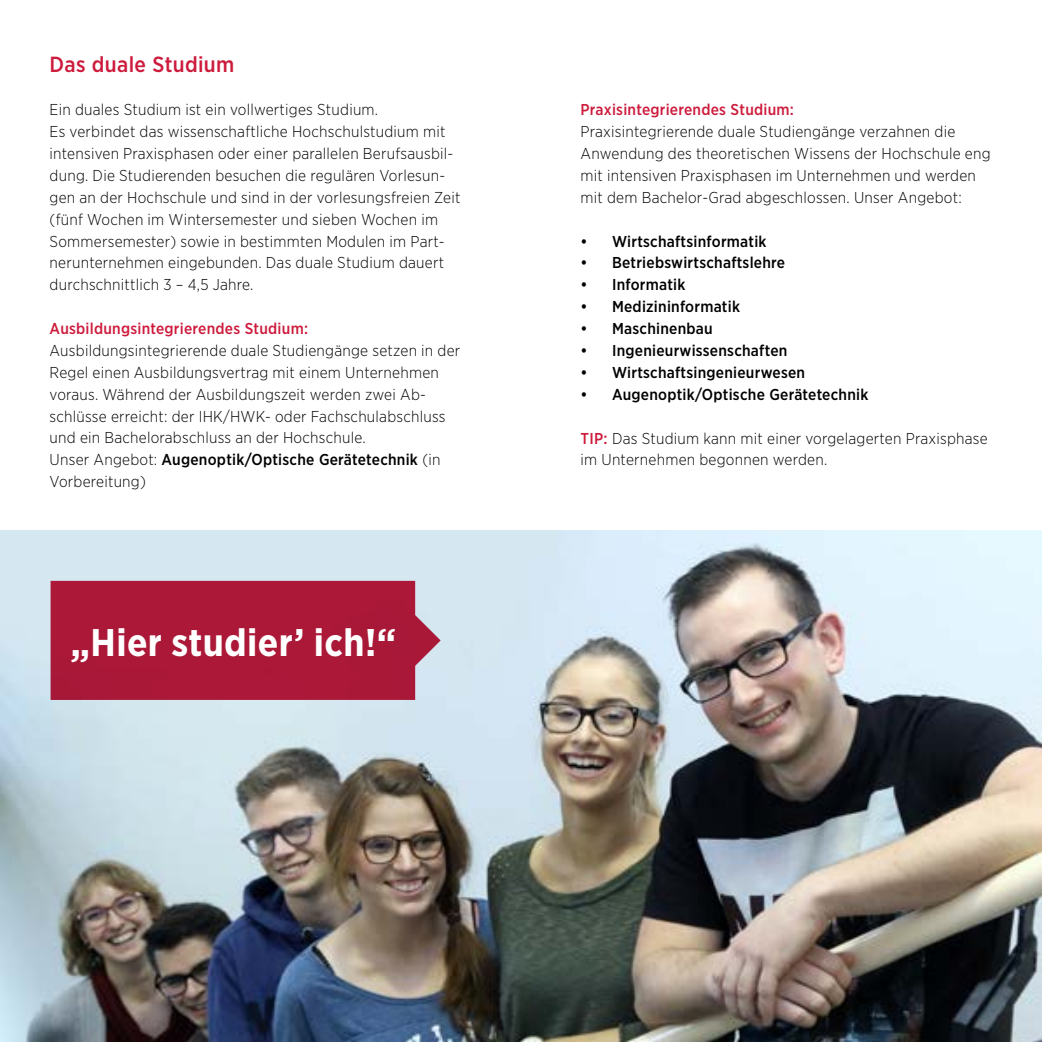
<style>
.page{position:relative;width:1042px;height:1042px;background:#fff}
.page>*{position:absolute;margin:0;border:0;box-sizing:border-box;transform-origin:0 0}
.t1{font:700 38.5px "Gotham Narrow";letter-spacing:.01em;color:#fff}
.t2{font:500 21.88px "Gotham Narrow";letter-spacing:.015em;color:#cd1b3c}
.t3{font:300 15.75px/21.9px "Gotham Narrow";letter-spacing:.015em;color:#000}
.t4{font:500 15.75px "Gotham Narrow";letter-spacing:.015em;color:#000}
.t5{font:500 15.75px "Gotham Narrow";letter-spacing:.015em;color:#cd1b3c}
.s1{font-weight:500}
.s2{font-weight:500;color:#cd1b3c}
</style>
<div class="page">
<img style="left:0;top:531px;width:1042px;height:511px">
<div style="left:51px;top:581px;width:390px;height:119px;background:#ab1838"></div>
<h2 class="t2" style="left:50px;top:50px;width:186px">Das duale Studium</h2>
<p class="t3" style="left:50px;top:98px;width:412px">Ein duales Studium ist ein vollwertiges Studium.<br>Es verbindet das wissenschaftliche Hochschulstudium mit intensiven Praxisphasen oder einer parallelen Berufsausbil&shy;dung. Die Studierenden besuchen die regulären Vorlesun&shy;gen an der Hochschule und sind in der vorlesungsfreien Zeit (fünf Wochen im Wintersemester und sieben Wochen im Sommersemester) sowie in bestimmten Modulen im Part&shy;nerunternehmen eingebunden. Das duale Studium dauert durchschnittlich 3 – 4,5 Jahre.</p>
<p class="t5" style="left:50px;top:318px;width:260px">Ausbildungsintegrierendes Studium:</p>
<p class="t3" style="left:50px;top:339px;width:412px">Ausbildungsintegrierende duale Studiengänge setzen in der Regel einen Ausbildungsvertrag mit einem Unternehmen voraus. Während der Ausbildungszeit werden zwei Ab&shy;schlüsse erreicht: der IHK/HWK- oder Fachschulabschluss und ein Bachelorabschluss an der Hochschule.<br>Unser Angebot: <span class="s1">Augenoptik/Optische Gerätetechnik</span> (in Vorbereitung)</p>
<h1 class="t1" style="left:70px;top:617px;width:327px">„Hier studier’ ich!“</h1>
<p class="t5" style="left:580px;top:100px;width:215px">Praxisintegrierendes Studium:</p>
<p class="t3" style="left:580px;top:120px;width:412px">Praxisintegrierende duale Studiengänge verzahnen die Anwendung des theoretischen Wissens der Hochschule eng mit intensiven Praxisphasen im Unternehmen und werden mit dem Bachelor-Grad abgeschlossen. Unser Angebot:</p>
<p class="t4" style="left:580px;top:231px;width:188px">• Wirtschaftsinformatik</p>
<p class="t4" style="left:580px;top:253px;width:206px">• Betriebswirtschaftslehre</p>
<p class="t4" style="left:580px;top:275px;width:106px">• Informatik</p>
<p class="t4" style="left:580px;top:297px;width:161px">• Medizininformatik</p>
<p class="t4" style="left:580px;top:319px;width:134px">• Maschinenbau</p>
<p class="t4" style="left:580px;top:340px;width:208px">• Ingenieurwissenschaften</p>
<p class="t4" style="left:580px;top:362px;width:226px">• Wirtschaftsingenieurwesen</p>
<p class="t4" style="left:580px;top:384px;width:289px">• Augenoptik/Optische Gerätetechnik</p>
<p class="t3" style="left:580px;top:427px;width:409px"><span class="s2">TIP:</span> Das Studium kann mit einer vorgelagerten Praxisphase im Unternehmen begonnen werden.</p>
</div>
